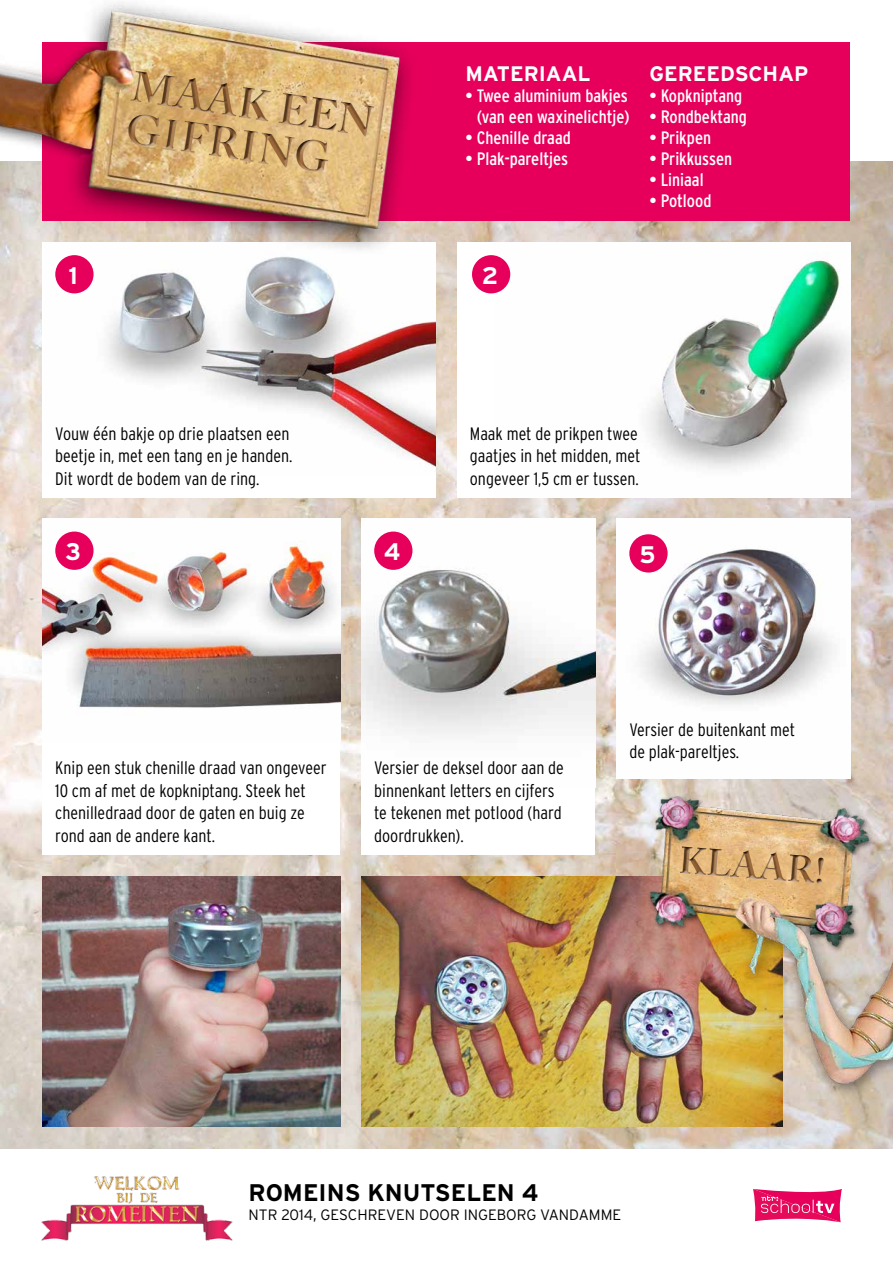
<style>
.page{position:relative;width:893px;height:1263px;background:#fff}
.page>*{position:absolute;margin:0;border:0;box-sizing:border-box;transform-origin:0 0}
.t1{font:700 43.2px/42.3px "Adobe Caslon Pro";color:#986537}
.t2{font:700 37.65px "Adobe Caslon Pro";color:#986537}
.t3{font:700 24px "Interstate";color:#000}
.t4{font:700 24px "Interstate";color:#fff}
.t5{font:700 21px "Interstate";color:#fff}
.t6{font:300 condensed 18px/22.5px "Interstate";color:#000}
.t7{font:condensed 18px/21px "Interstate";color:#fff;text-align:right}
.t8{font:300 15px "Interstate";color:#000}
</style>
<div class="page">
<img style="left:0;top:162px;width:893px;height:987px">
<div style="left:43px;top:43px;width:807px;height:178px;background:#e6005b"></div>
<img style="left:28px;top:1115px;width:214px;height:126px">
<svg style="left:753px;top:1189px;width:89px;height:33px"></svg>
<img style="left:361px;top:876px;width:421px;height:251px">
<div style="left:361px;top:519px;width:234px;height:336px;background:#fff"></div>
<img style="left:361px;top:532px;width:234px;height:203px">
<img style="left:617px;top:519px;width:233px;height:259px">
<div style="left:43px;top:242px;width:393px;height:255px;background:#fff"></div>
<img style="left:55px;top:255px;width:381px;height:217px">
<div style="left:43px;top:519px;width:297px;height:336px;background:#fff"></div>
<img style="left:43px;top:541px;width:297px;height:168px">
<div style="left:457px;top:242px;width:393px;height:255px;background:#fff"></div>
<img style="left:494px;top:255px;width:356px;height:214px">
<div style="left:55px;top:255px;width:39px;height:38px;background:#e6005b;border-radius:50%"></div>
<div style="left:472px;top:255px;width:38px;height:38px;background:#e6005b;border-radius:50%"></div>
<div style="left:55px;top:531px;width:39px;height:39px;background:#e6005b;border-radius:50%"></div>
<div style="left:374px;top:531px;width:38px;height:39px;background:#e6005b;border-radius:50%"></div>
<div style="left:629px;top:534px;width:39px;height:38px;background:#e6005b;border-radius:50%"></div>
<img style="left:0;top:2px;width:423px;height:251px">
<svg style="left:113px;top:59px;width:273px;height:131px;background:#d7b278"></svg>
<img style="left:43px;top:876px;width:297px;height:251px">
<img style="left:587px;top:778px;width:306px;height:329px">
<svg style="left:671px;top:836px;width:164px;height:58px;background:#dcb37c"></svg>
<h1 class="t1" style="left:135px;top:66px;width:245px;rotate:8deg">MAAK EEN<br>GIFRING</h1>
<p class="t5" style="left:466px;top:62px;width:126px">MATERIAAL</p>
<p class="t7" style="left:466px;top:85px;width:166px">• Twee aluminium bakjes (van een waxinelichtje)</p>
<p class="t7" style="left:466px;top:127px;width:107px">• Chenille draad</p>
<p class="t7" style="left:466px;top:148px;width:104px">• Plak-pareltjes</p>
<p class="t5" style="left:649px;top:62px;width:160px">GEREEDSCHAP</p>
<p class="t7" style="left:649px;top:85px;width:94px">• Kopkniptang</p>
<p class="t7" style="left:649px;top:106px;width:99px">• Rondbektang</p>
<p class="t7" style="left:649px;top:127px;width:63px">• Prikpen</p>
<p class="t7" style="left:649px;top:148px;width:84px">• Prikkussen</p>
<p class="t7" style="left:649px;top:169px;width:56px">• Liniaal</p>
<p class="t7" style="left:649px;top:190px;width:63px">• Potlood</p>
<h3 class="t4" style="left:69px;top:262px;width:11px">1</h3>
<h3 class="t4" style="left:482px;top:262px;width:18px">2</h3>
<p class="t6" style="left:55px;top:422px;width:239px">Vouw één bakje op drie plaatsen een beetje in, met een tang en je handen.<br>Dit wordt de bodem van de ring.</p>
<p class="t6" style="left:470px;top:422px;width:172px">Maak met de prikpen twee gaatjes in het midden, met ongeveer 1,5 cm er tussen.</p>
<h3 class="t4" style="left:66px;top:538px;width:17px">3</h3>
<h3 class="t4" style="left:384px;top:538px;width:18px">4</h3>
<h3 class="t4" style="left:639px;top:541px;width:18px">5</h3>
<p class="t6" style="left:55px;top:757px;width:273px">Knip een stuk chenille draad van ongeveer 10 cm af met de kopkniptang. Steek het chenilledraad door de gaten en buig ze rond aan de andere kant.</p>
<p class="t6" style="left:374px;top:757px;width:191px">Versier de deksel door aan de binnenkant letters en cijfers te tekenen met potlood (hard doordrukken).</p>
<p class="t6" style="left:629px;top:718px;width:167px">Versier de buitenkant met de plak-pareltjes.</p>
<h2 class="t2" style="left:681px;top:839px;width:148px;rotate:4deg">KLAAR!</h2>
<h3 class="t3" style="left:249px;top:1179px;width:291px">ROMEINS KNUTSELEN 4</h3>
<p class="t8" style="left:249px;top:1206px;width:374px">NTR 2014, GESCHREVEN DOOR INGEBORG VANDAMME</p>
</div>
